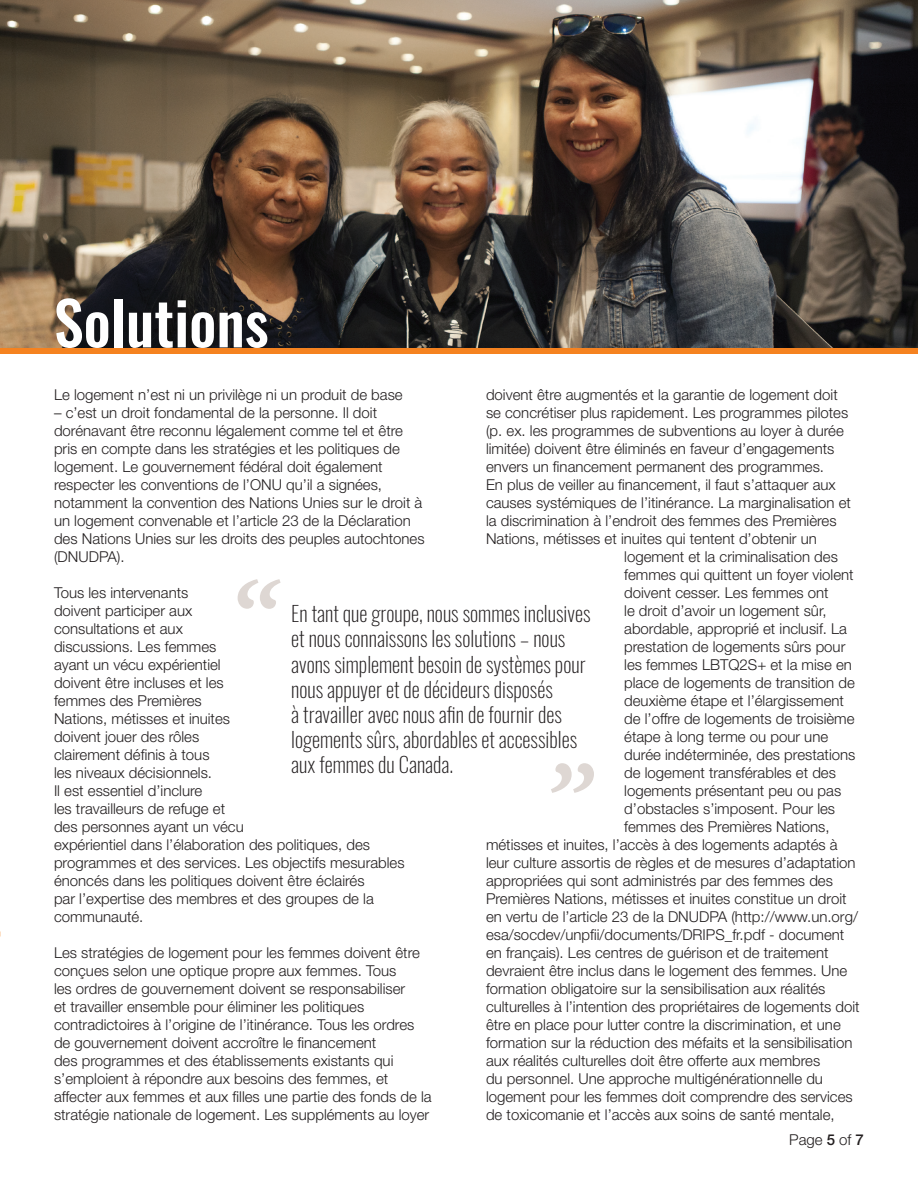
<style>
.page{position:relative;width:918px;height:1188px;background:#fff}
.page>*{position:absolute;margin:0;border:0;box-sizing:border-box;transform-origin:0 0}
.t1{font:500 60px "Oswald";color:#fff}
.t2{font:200 21px/25.2px "Oswald";color:#231f20}
.t3{font:300 15px/18px "Helvetica Neue LT Std";color:#231f20}
.s1{font-weight:500}
</style>
<div class="page">
<img style="left:0;top:0;width:918px;height:348px">
<div style="left:0;top:348px;width:918px;height:5px;background:#f58220"></div>
<svg style="left:551px;top:763px;width:43px;height:30px"></svg>
<svg style="left:238px;top:579px;width:43px;height:30px"></svg>
<h1 class="t1" style="left:54px;top:281px;width:216px">Solutions</h1>
<p class="t3" style="left:54px;top:385px;width:350px">Le logement n’est ni un privilège ni un produit de base</p>
<p class="t3" style="left:54px;top:403px;width:372px">– c’est un droit fondamental de la personne. Il doit dorénavant être reconnu légalement comme tel et être pris en compte dans les stratégies et les politiques de logement. Le gouvernement fédéral doit également respecter les conventions de l’ONU qu’il a signées, notamment la convention des Nations Unies sur le droit à un logement convenable et l’article 23 de la Déclaration des Nations Unies sur les droits des peuples autochtones (DNUDPA).</p>
<p class="t3" style="left:54px;top:583px;width:352px">Tous les intervenants<br>doivent participer aux<br>consultations et aux<br>discussions. Les femmes<br>ayant un vécu expérientiel<br>doivent être incluses et les<br>femmes des Premières<br>Nations, métisses et inuites<br>doivent jouer des rôles<br>clairement définis à tous<br>les niveaux décisionnels.<br>Il est essentiel d’inclure<br>les travailleurs de refuge et<br>des personnes ayant un vécu<br>expérientiel dans l’élaboration des politiques, des programmes et des services. Les objectifs mesurables énoncés dans les politiques doivent être éclairés<br>par l’expertise des membres et des groupes de la communauté.</p>
<p class="t3" style="left:54px;top:943px;width:379px">Les stratégies de logement pour les femmes doivent être conçues selon une optique propre aux femmes. Tous<br>les ordres de gouvernement doivent se responsabiliser<br>et travailler ensemble pour éliminer les politiques contradictoires à l’origine de l’itinérance. Tous les ordres de gouvernement doivent accroître le financement<br>des programmes et des établissements existants qui s’emploient à répondre aux besoins des femmes, et affecter aux femmes et aux filles une partie des fonds de la stratégie nationale de logement. Les suppléments au loyer</p>
<p class="t3" style="left:486px;top:385px;width:353px">doivent être augmentés et la garantie de logement doit</p>
<p class="t3" style="left:486px;top:403px;width:364px">se concrétiser plus rapidement. Les programmes pilotes</p>
<p class="t3" style="left:486px;top:421px;width:359px">(p. ex. les programmes de subventions au loyer à durée</p>
<p class="t3" style="left:486px;top:439px;width:350px">limitée) doivent être éliminés en faveur d’engagements</p>
<p class="t3" style="left:486px;top:457px;width:340px">envers un financement permanent des programmes.</p>
<p class="t3" style="left:486px;top:475px;width:351px">En plus de veiller au financement, il faut s’attaquer aux</p>
<p class="t3" style="left:486px;top:493px;width:367px">causes systémiques de l’itinérance. La marginalisation et</p>
<p class="t3" style="left:486px;top:511px;width:352px">la discrimination à l’endroit des femmes des Premières</p>
<p class="t3" style="left:486px;top:529px;width:332px">Nations, métisses et inuites qui tentent d’obtenir un</p>
<p class="t3" style="left:624px;top:547px;width:215px">logement et la criminalisation des</p>
<p class="t3" style="left:624px;top:565px;width:231px">femmes qui quittent un foyer violent</p>
<p class="t3" style="left:624px;top:583px;width:206px">doivent cesser. Les femmes ont</p>
<p class="t3" style="left:624px;top:601px;width:204px">le droit d’avoir un logement sûr,</p>
<p class="t3" style="left:624px;top:619px;width:224px">abordable, approprié et inclusif. La</p>
<p class="t3" style="left:624px;top:637px;width:223px">prestation de logements sûrs pour</p>
<p class="t3" style="left:624px;top:655px;width:229px">les femmes LBTQ2S+ et la mise en</p>
<p class="t3" style="left:624px;top:673px;width:232px">place de logements de transition de</p>
<p class="t3" style="left:624px;top:691px;width:221px">deuxième étape et l’élargissement</p>
<p class="t3" style="left:624px;top:709px;width:232px">de l’offre de logements de troisième</p>
<p class="t3" style="left:624px;top:727px;width:205px">étape à long terme ou pour une</p>
<p class="t3" style="left:624px;top:745px;width:233px">durée indéterminée, des prestations</p>
<p class="t3" style="left:624px;top:763px;width:213px">de logement transférables et des</p>
<p class="t3" style="left:624px;top:781px;width:218px">logements présentant peu ou pas</p>
<p class="t3" style="left:624px;top:799px;width:212px">d’obstacles s’imposent. Pour les</p>
<p class="t3" style="left:624px;top:817px;width:207px">femmes des Premières Nations,</p>
<p class="t3" style="left:486px;top:835px;width:353px">métisses et inuites, l’accès à des logements adaptés à</p>
<p class="t3" style="left:486px;top:853px;width:371px">leur culture assortis de règles et de mesures d’adaptation</p>
<p class="t3" style="left:486px;top:871px;width:348px">appropriées qui sont administrés par des femmes des</p>
<p class="t3" style="left:486px;top:889px;width:362px">Premières Nations, métisses et inuites constitue un droit</p>
<p class="t3" style="left:486px;top:907px;width:374px">en vertu de l’article 23 de la DNUDPA (http://www.un.org/</p>
<p class="t3" style="left:486px;top:925px;width:360px">esa/socdev/unpfii/documents/DRIPS_fr.pdf - document</p>
<p class="t3" style="left:486px;top:943px;width:344px">en français). Les centres de guérison et de traitement</p>
<p class="t3" style="left:486px;top:961px;width:363px">devraient être inclus dans le logement des femmes. Une</p>
<p class="t3" style="left:486px;top:979px;width:341px">formation obligatoire sur la sensibilisation aux réalités</p>
<p class="t3" style="left:486px;top:997px;width:375px">culturelles à l’intention des propriétaires de logements doit</p>
<p class="t3" style="left:486px;top:1015px;width:356px">être en place pour lutter contre la discrimination, et une</p>
<p class="t3" style="left:486px;top:1033px;width:368px">formation sur la réduction des méfaits et la sensibilisation</p>
<p class="t3" style="left:486px;top:1051px;width:336px">aux réalités culturelles doit être offerte aux membres</p>
<p class="t3" style="left:486px;top:1069px;width:339px">du personnel. Une approche multigénérationnelle du</p>
<p class="t3" style="left:486px;top:1087px;width:368px">logement pour les femmes doit comprendre des services</p>
<p class="t3" style="left:486px;top:1105px;width:350px">de toxicomanie et l’accès aux soins de santé mentale,</p>
<p class="t3" style="left:789px;top:1130px;width:76px">Page <span class="s1">5</span> of <span class="s1">7</span></p>
<p class="t2" style="left:291px;top:601px;width:301px">En tant que groupe, nous sommes inclusives et nous connaissons les solutions – nous avons simplement besoin de systèmes pour nous appuyer et de décideurs disposés<br>à travailler avec nous afin de fournir des logements sûrs, abordables et accessibles aux femmes du Canada.</p>
</div>
